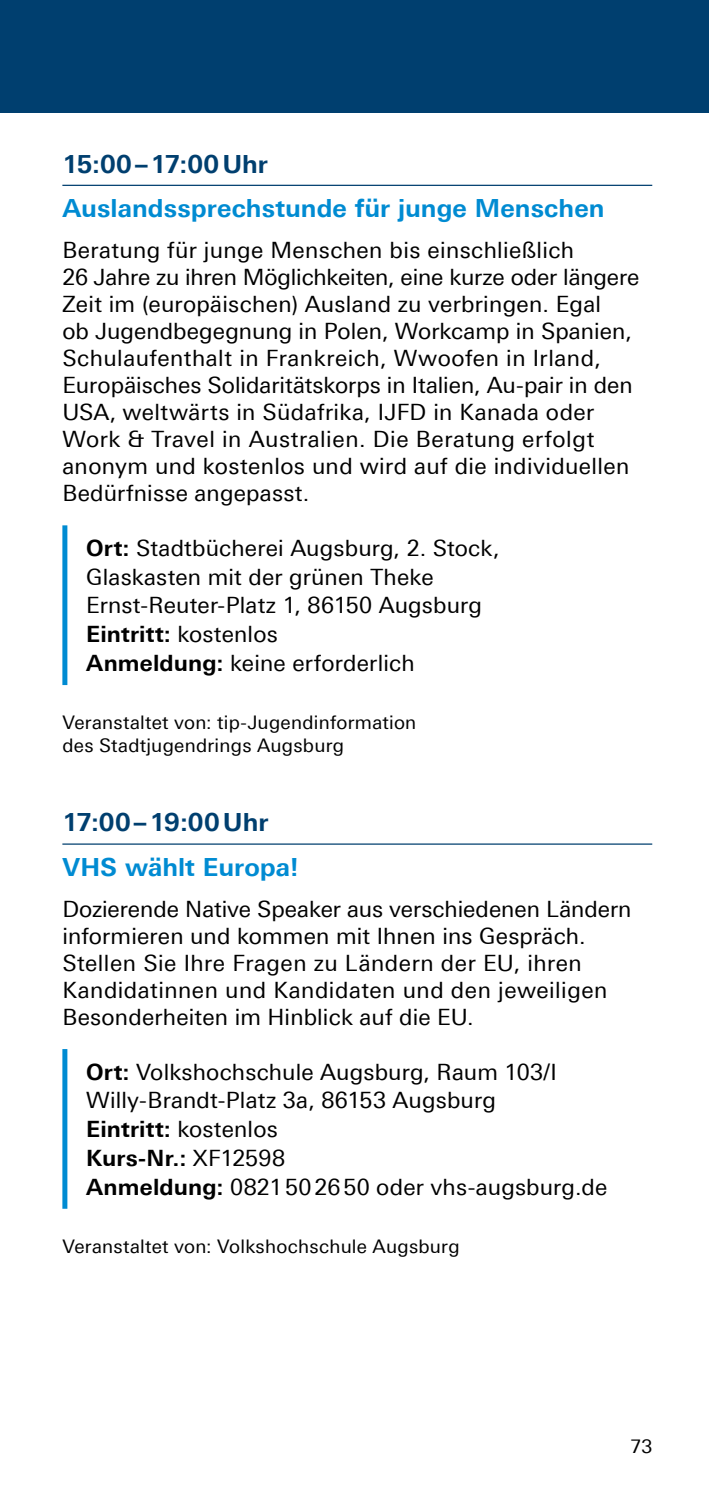
<style>
.page{position:relative;width:709px;height:1489px;background:#fff}
.page>*{position:absolute;margin:0;border:0;box-sizing:border-box;transform-origin:0 0}
.t1{font:700 25px "Univers For Augsburg";letter-spacing:.005em;color:#008bd2}
.t2{font:700 25px "Univers For Augsburg";letter-spacing:-.005em;color:#003f6f}
.t3{font:22.5px/27px "Univers For Augsburg";letter-spacing:.01em;color:#000}
.t4{font:18.75px/22.5px "Univers For Augsburg";letter-spacing:.015em;color:#000}
.s1{font-weight:700}
</style>
<div class="page">
<div style="left:0;top:0;width:709px;height:112px;background:#003f6f"></div>
<hr style="left:62px;top:185px;width:590px;height:1px;background:#003f6f">
<hr style="left:62px;top:843px;width:590px;height:1px;background:#003f6f">
<div style="left:62px;top:525px;width:5px;height:160px;background:#008bd2"></div>
<div style="left:62px;top:1048px;width:5px;height:160px;background:#008bd2"></div>
<p class="t2" style="left:62px;top:149px;width:207px">15:00–17:00Uhr</p>
<p class="t1" style="left:62px;top:193px;width:544px">Auslandssprechstunde für junge Menschen</p>
<p class="t3" style="left:62px;top:236px;width:578px">Beratung für junge Menschen bis einschließlich<br>26 Jahre zu ihren Möglichkeiten, eine kurze oder längere Zeit im (europäischen) Ausland zu verbringen. Egal<br>ob Jugendbegegnung in Polen, Workcamp in Spanien, Schulaufenthalt in Frankreich, Wwoofen in Irland, Europäisches Solidaritätskorps in Italien, Au-pair in den USA, weltwärts in Südafrika, IJFD in Kanada oder Work &amp; Travel in Australien. Die Beratung erfolgt anonym und kostenlos und wird auf die individuellen Bedürfnisse angepasst.</p>
<p class="t3" style="left:86px;top:533px;width:415px;line-height:28.8px"><span class="s1">Ort:</span> Stadtbücherei Augsburg, 2. Stock,<br>Glaskasten mit der grünen Theke<br>Ernst-Reuter-Platz 1, 86150 Augsburg<br><span class="s1">Eintritt:</span> kostenlos<br><span class="s1">Anmeldung:</span> keine erforderlich</p>
<p class="t4" style="left:62px;top:711px;width:355px">Veranstaltet von: tip-Jugendinformation des Stadtjugendrings Augsburg</p>
<p class="t2" style="left:62px;top:807px;width:207px">17:00–19:00Uhr</p>
<p class="t1" style="left:62px;top:851px;width:238px">VHS wählt Europa!</p>
<p class="t3" style="left:62px;top:895px;width:570px">Dozierende Native Speaker aus verschiedenen Ländern informieren und kommen mit Ihnen ins Gespräch.<br>Stellen Sie Ihre Fragen zu Ländern der EU, ihren Kandidatinnen und Kandidaten und den jeweiligen Besonderheiten im Hinblick auf die EU.</p>
<p class="t3" style="left:86px;top:1057px;width:523px;line-height:28.8px"><span class="s1">Ort:</span> Volkshochschule Augsburg, Raum 103/I Willy-Brandt-Platz 3a, 86153 Augsburg<br><span class="s1">Eintritt:</span> kostenlos<br><span class="s1">Kurs-Nr.:</span> XF12598<br><span class="s1">Anmeldung:</span> 0821502650 oder vhs-augsburg.de</p>
<p class="t4" style="left:62px;top:1234px;width:399px">Veranstaltet von: Volkshochschule Augsburg</p>
<p class="t4" style="left:630px;top:1434px;width:23px">73</p>
</div>
